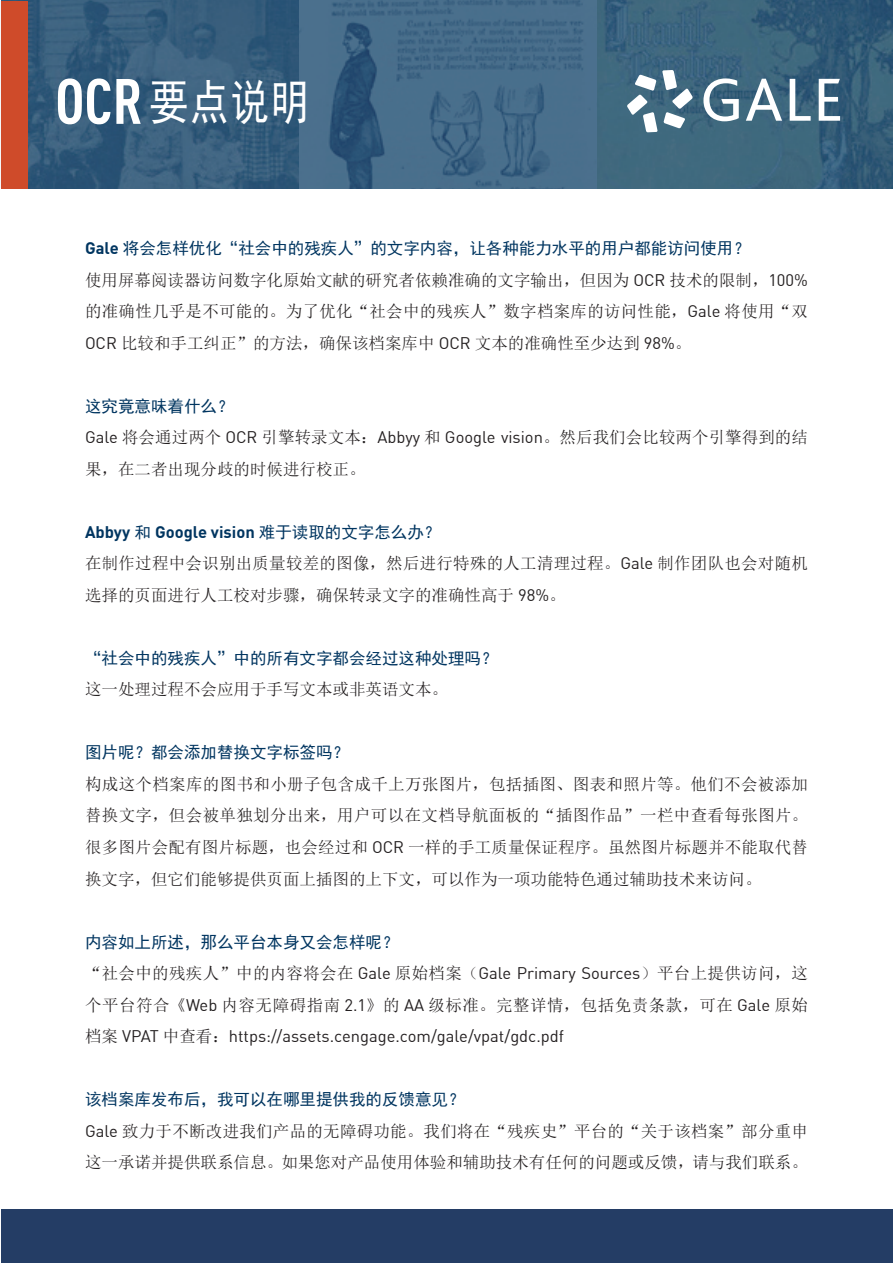
<style>
.page{position:relative;width:893px;height:1263px;background:#fff}
.page>*{position:absolute;margin:0;border:0;box-sizing:border-box;transform-origin:0 0}
.t1{font:48px "Sim Hei";color:#fff;scale:.8 1}
.t2{font:16.5px/31.5px "Sim Sun";letter-spacing:.005em;color:#231f20}
.t3{font:16.5px "Sim Hei";color:#003560}
.t4{font:16.5px/31.5px "Sim Sun";letter-spacing:.03em;color:#231f20}
.t5{font:16.5px "DIN Offc";color:#231f20}
.t6{font:700 16.5px "DIN Offc";color:#003560}
.s1{font-family:"DIN Offc";font-weight:700;font-stretch:condensed;font-size:63px}
.s2{font-family:"DIN Offc";font-weight:700}
.s3{font-family:"DIN Offc"}
.s4{font-family:"Sim Hei";font-weight:400}
.s5{font-family:"Sim Sun"}
</style>
<div class="page">
<img style="left:28px;top:1px;width:865px;height:187px">
<svg style="left:627px;top:70px;width:66px;height:62px"></svg>
<svg style="left:703px;top:78px;width:36px;height:43px"></svg>
<svg style="left:746px;top:79px;width:36px;height:42px"></svg>
<svg style="left:790px;top:79px;width:21px;height:42px"></svg>
<svg style="left:819px;top:79px;width:21px;height:42px"></svg>
<div style="left:1px;top:1210px;width:892px;height:53px;background:#243d65"></div>
<div style="left:1px;top:1px;width:27px;height:187px;background:#cf4b2a"></div>
<h1 class="t1" style="left:55px;top:77px;width:319px"><span class="s1">OCR</span>要点说明</h1>
<p class="t3" style="left:85px;top:240px;width:666px"><span class="s2">Gale</span> 将会怎样优化“社会中的残疾人”的文字内容，让各种能力水平的用户都能访问使用？</p>
<p class="t2" style="left:85px;top:264px;width:724px;text-align:justify">使用屏幕阅读器访问数字化原始文献的研究者依赖准确的文字输出，但因为 <span class="s3">OCR</span> 技术的限制，<span class="s3">100%</span>的准确性几乎是不可能的。为了优化“社会中的残疾人”数字档案库的访问性能，<span class="s3">Gale</span> 将使用“双<span class="s3">OCR</span> 比较和手工纠正”的方法，确保该档案库中 <span class="s3">OCR</span> 文本的准确性至少达到 <span class="s3">98%</span>。</p>
<p class="t3" style="left:85px;top:398px;width:150px">这究竟意味着什么？</p>
<p class="t2" style="left:85px;top:422px;width:724px"><span class="s3">Gale</span> 将会通过两个 <span class="s3">OCR</span> 引擎转录文本：<span class="s3">Abbyy</span> 和 <span class="s3">Google vision</span>。然后我们会比较两个引擎得到的结果，在二者出现分歧的时候进行校正。</p>
<p class="t6" style="left:85px;top:521px;width:357px">Abbyy <span class="s4">和</span> Google vision <span class="s4">难于读取的文字怎么办？</span></p>
<p class="t2" style="left:85px;top:548px;width:724px">在制作过程中会识别出质量较差的图像，然后进行特殊的人工清理过程。<span class="s3">Gale</span> 制作团队也会对随机选择的页面进行人工校对步骤，确保转录文字的准确性高于 <span class="s3">98%</span>。</p>
<p class="t3" style="left:85px;top:650px;width:414px">“社会中的残疾人”中的所有文字都会经过这种处理吗？</p>
<p class="t2" style="left:85px;top:674px;width:364px">这一处理过程不会应用于手写文本或非英语文本。</p>
<p class="t3" style="left:85px;top:744px;width:265px">图片呢？都会添加替换文字标签吗？</p>
<p class="t2" style="left:85px;top:768px;width:725px;text-align:justify">构成这个档案库的图书和小册子包含成千上万张图片，包括插图、图表和照片等。他们不会被添加替换文字，但会被单独划分出来，用户可以在文档导航面板的“插图作品”一栏中查看每张图片。很多图片会配有图片标题，也会经过和 <span class="s3">OCR</span> 一样的手工质量保证程序。虽然图片标题并不能取代替换文字，但它们能够提供页面上插图的上下文，可以作为一项功能特色通过辅助技术来访问。</p>
<p class="t3" style="left:85px;top:933px;width:315px">内容如上所述，那么平台本身又会怎样呢？</p>
<p class="t4" style="left:85px;top:957px;width:724px">“社会中的残疾人”中的内容将会在 <span class="s3">Gale</span> 原始档案（<span class="s3">Gale Primary Sources</span>）平台上提供访问，这个平台符合《<span class="s3">Web</span> 内容无障碍指南 <span class="s3">2.1</span>》的 <span class="s3">AA</span> 级标准。完整详情，包括免责条款，可在 <span class="s3">Gale</span> 原始</p>
<p class="t5" style="left:85px;top:1026px;width:480px"><span class="s5">档案</span> VPAT <span class="s5">中查看：</span>https://assets.cengage.com/gale/vpat/gdc.pdf</p>
<p class="t3" style="left:85px;top:1091px;width:381px">该档案库发布后，我可以在哪里提供我的反馈意见？</p>
<p class="t2" style="left:85px;top:1115px;width:725px"><span class="s3">Gale</span> 致力于不断改进我们产品的无障碍功能。我们将在“残疾史”平台的“关于该档案”部分重申这一承诺并提供联系信息。如果您对产品使用体验和辅助技术有任何的问题或反馈，请与我们联系。</p>
</div>
